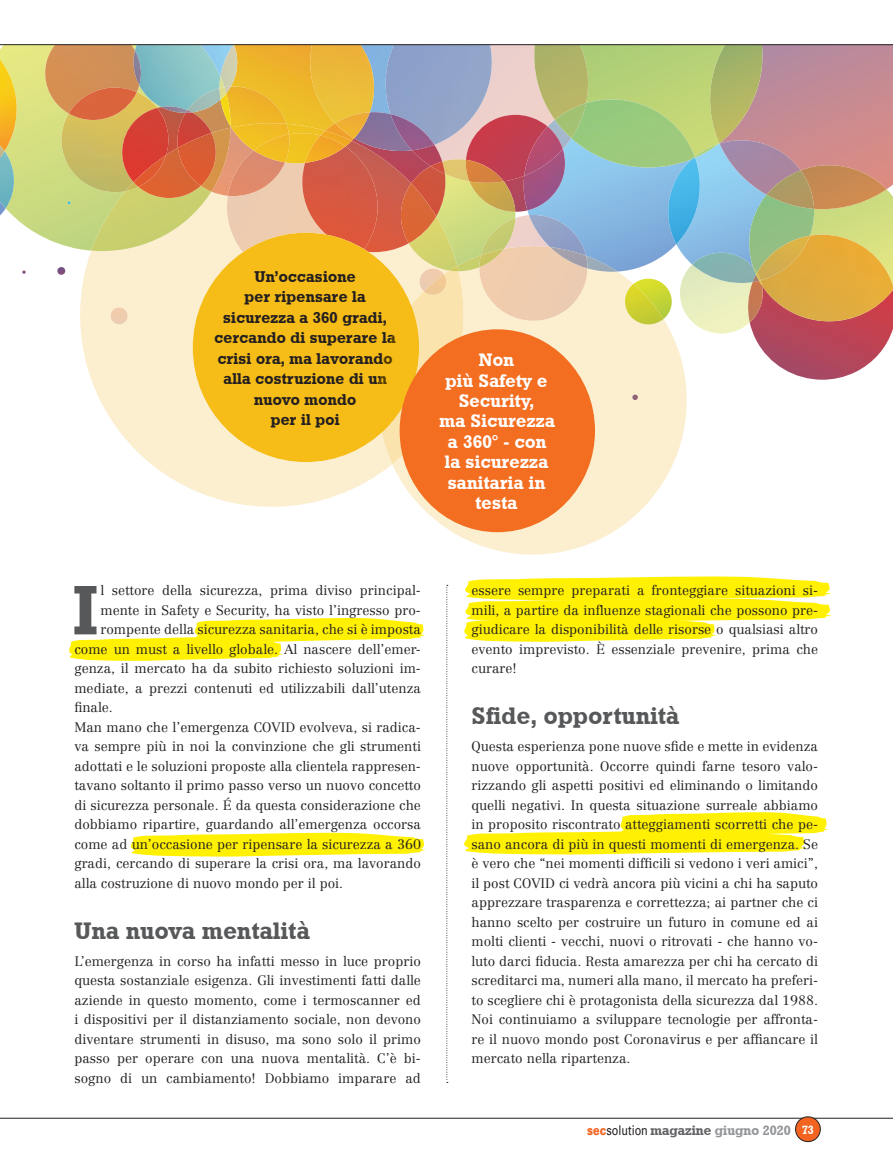
<style>
.page{position:relative;width:893px;height:1170px;background:#fff}
.page>*{position:absolute;margin:0;border:0;box-sizing:border-box;transform-origin:0 0}
.t1{font:69.75px "Geometric Slab 712 BT Bold A";color:#57585a}
.t2{font:24px "Geometric Slab 712 BT Bold A";letter-spacing:.015em;color:#57585a}
.t3{font:18.15px/20.4px "Geometric Slab 712 BT Bold A";letter-spacing:.015em;color:#fff;text-align:center}
.t4{font:15.75px/20.4px "Geometric Slab 712 BT Bold A";letter-spacing:.015em;color:#231f20;text-align:center}
.t5{font:300 13.5px/19.5px "Centennial";color:#231f20;text-align:justify}
.t6{font:13.5px "Geometric Slab 712 BT Bold A";color:#939598}
.s1{font-family:"Univers";font-weight:900;color:#f36421}
.s2{font-family:"Univers";color:#231f20}
.s3{color:#636366}
.s4{font-size:12px;color:#fff}
</style>
<div class="page">
<hr style="left:0;top:1117px;width:893px;height:1px;background:#231f20">
<div style="left:795px;top:1116px;width:25px;height:25px;background:#f36421;border-radius:50%"></div>
<div style="left:795px;top:1116px;width:26px;height:25px;border:1px solid #231f20;border-radius:50%"></div>
<svg style="left:57px;top:267px;width:9px;height:8px"></svg>
<svg style="left:22px;top:270px;width:4px;height:4px"></svg>
<img style="left:335px;top:45px;width:10px;height:67px">
<img style="left:335px;top:112px;width:10px;height:16px">
<hr style="left:0;top:44px;width:893px;height:1px;background:#231f20">
<svg style="left:446px;top:585px;width:2px;height:497px"></svg>
<svg style="left:80px;top:128px;width:312px;height:379px;fill:#fcefd0"></svg>
<svg style="left:109px;top:307px;width:20px;height:17px"></svg>
<img style="left:335px;top:131px;width:10px;height:4px">
<img style="left:335px;top:163px;width:10px;height:77px">
<img style="left:335px;top:135px;width:10px;height:28px">
<svg style="left:0;top:45px;width:335px;height:207px;background:#d6b46f"></svg>
<img style="left:134px;top:155px;width:32px;height:32px">
<div style="left:193px;top:233px;width:226px;height:229px;background:#f6bc17;border-radius:50%"></div>
<svg style="left:392px;top:464px;width:281px;height:90px;fill:#fcefd0"></svg>
<svg style="left:345px;top:45px;width:548px;height:419px"></svg>
<div style="left:400px;top:329px;width:195px;height:203px;background:#f36e21;border-radius:50%"></div>
<svg style="left:69px;top:618px;width:356px;height:43px"></svg>
<svg style="left:130px;top:832px;width:296px;height:24px;background:#fff329"></svg>
<svg style="left:464px;top:576px;width:369px;height:65px"></svg>
<svg style="left:464px;top:812px;width:364px;height:42px"></svg>
<p class="t4" style="left:215px;top:266px;width:183px">Un’occasione<br>per ripensare la sicurezza a 360 gradi, cercando di superare la crisi ora, ma lavorando alla costruzione di un nuovo mondo<br>per il poi</p>
<h3 class="t3" style="left:439px;top:349px;width:117px">Non<br>più Safety e<br>Security,<br>ma Sicurezza a 360° - con la sicurezza sanitaria in testa</h3>
<h1 class="t1" style="left:73px;top:567px;width:26px">I</h1>
<p class="t5" style="left:100px;top:580px;width:322px">l settore della sicurezza, prima diviso principal-</p>
<p class="t5" style="left:100px;top:600px;width:322px">mente in Safety e Security, ha visto l’ingresso pro-</p>
<p class="t5" style="left:100px;top:619px;width:322px">rompente della sicurezza sanitaria, che si è imposta</p>
<p class="t5" style="left:74px;top:639px;width:348px">come un must a livello globale. Al nascere dell’emer-</p>
<p class="t5" style="left:74px;top:658px;width:348px">genza, il mercato ha da subito richiesto soluzioni im-</p>
<p class="t5" style="left:74px;top:678px;width:348px">mediate, a prezzi contenuti ed utilizzabili dall’utenza</p>
<p class="t5" style="left:74px;top:697px;width:40px">finale.</p>
<p class="t5" style="left:74px;top:717px;width:348px">Man mano che l’emergenza COVID evolveva, si radica-</p>
<p class="t5" style="left:74px;top:736px;width:348px">va sempre più in noi la convinzione che gli strumenti</p>
<p class="t5" style="left:74px;top:756px;width:348px">adottati e le soluzioni proposte alla clientela rappresen-</p>
<p class="t5" style="left:74px;top:775px;width:348px">tavano soltanto il primo passo verso un nuovo concetto</p>
<p class="t5" style="left:74px;top:795px;width:348px">di sicurezza personale. É da questa considerazione che</p>
<p class="t5" style="left:74px;top:814px;width:348px">dobbiamo ripartire, guardando all’emergenza occorsa</p>
<p class="t5" style="left:74px;top:834px;width:348px">come ad un’occasione per ripensare la sicurezza a 360</p>
<p class="t5" style="left:74px;top:853px;width:348px">gradi, cercando di superare la crisi ora, ma lavorando</p>
<p class="t5" style="left:74px;top:873px;width:270px">alla costruzione di nuovo mondo per il poi.</p>
<h2 class="t2" style="left:74px;top:915px;width:237px">Una nuova mentalità</h2>
<p class="t5" style="left:74px;top:951px;width:348px">L’emergenza in corso ha infatti messo in luce proprio questa sostanziale esigenza. Gli investimenti fatti dalle aziende in questo momento, come i termoscanner ed i dispositivi per il distanziamento sociale, non devono diventare strumenti in disuso, ma sono solo il primo passo per operare con una nuova mentalità. C’è bi&shy;sogno di un cambiamento! Dobbiamo imparare ad</p>
<p class="t5" style="left:471px;top:580px;width:348px">essere sempre preparati a fronteggiare situazioni si&shy;mili, a partire da influenze stagionali che possono pre&shy;giudicare la disponibilità delle risorse o qualsiasi altro evento imprevisto. È essenziale prevenire, prima che curare!</p>
<h2 class="t2" style="left:471px;top:701px;width:209px">Sfide, opportunità</h2>
<p class="t5" style="left:471px;top:736px;width:348px">Questa esperienza pone nuove sfide e mette in evidenza nuove opportunità. Occorre quindi farne tesoro valo&shy;rizzando gli aspetti positivi ed eliminando o limitando quelli negativi. In questa situazione surreale abbiamo in proposito riscontrato atteggiamenti scorretti che pe&shy;sano ancora di più in questi momenti di emergenza. Se è vero che “nei momenti difficili si vedono i veri amici”, il post COVID ci vedrà ancora più vicini a chi ha saputo apprezzare trasparenza e correttezza; ai partner che ci hanno scelto per costruire un futuro in comune ed ai molti clienti - vecchi, nuovi o ritrovati - che hanno vo&shy;luto darci fiducia. Resta amarezza per chi ha cercato di screditarci ma, numeri alla mano, il mercato ha preferi&shy;to scegliere chi è protagonista della sicurezza dal 1988.<br>Noi continuiamo a sviluppare tecnologie per affronta&shy;re il nuovo mondo post Coronavirus e per affiancare il mercato nella ripartenza.</p>
<p class="t6" style="left:587px;top:1122px;width:228px"><span class="s1">sec</span><span class="s2">solution</span> <span class="s3">magazine</span> giugno 2020 <span class="s4">73</span></p>
</div>
